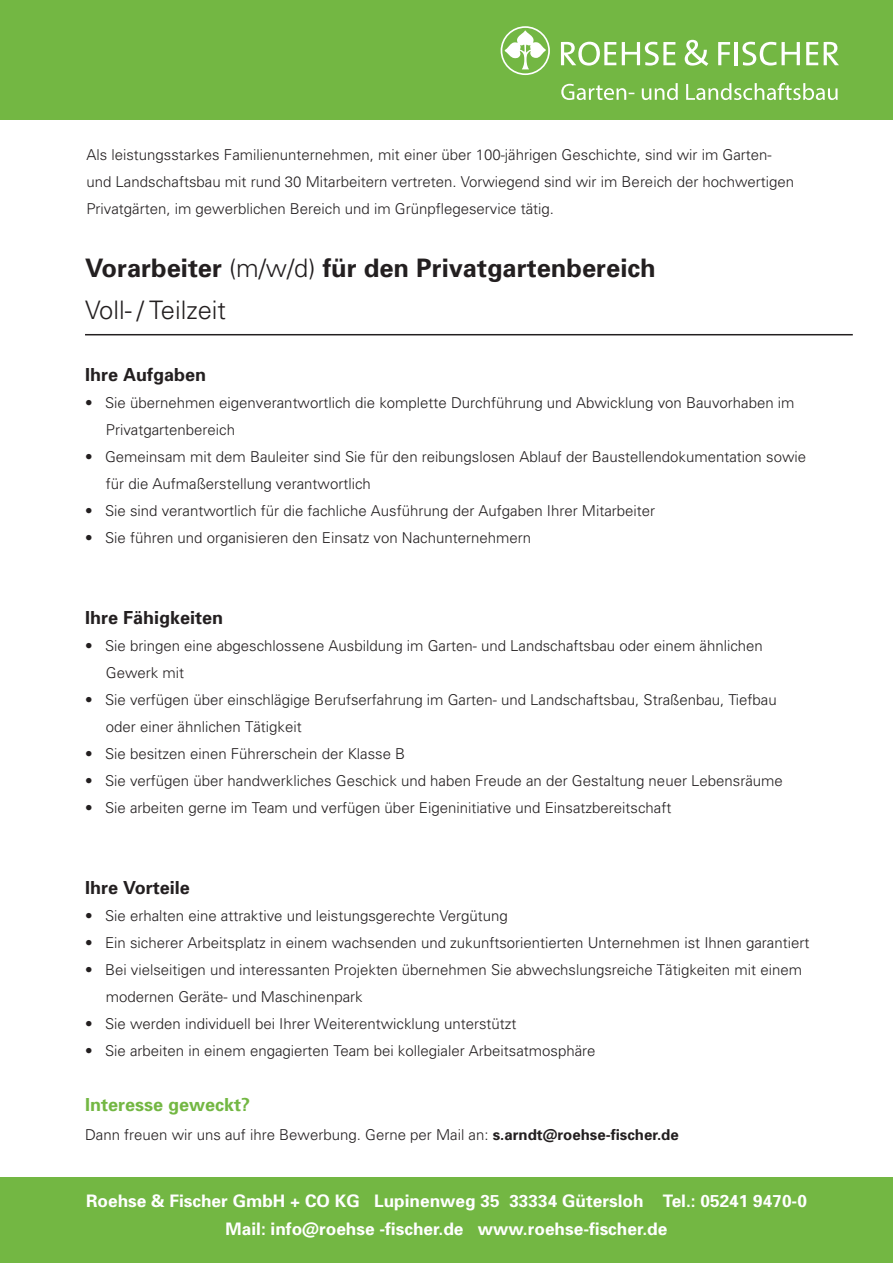
<style>
.page{position:relative;width:893px;height:1263px;background:#fff}
.page>*{position:absolute;margin:0;border:0;box-sizing:border-box;transform-origin:0 0}
.t1{font:700 25.5px/42px "Univers";color:#231f20}
.t2{font:700 18px "Univers";color:#231f20}
.t3{font:700 18px "Univers";color:#73b743}
.t4{font:700 17.25px/28.5px "Univers";color:#fff;text-align:center}
.t5{font:300 15px/27px "Univers";color:#231f20}
.s1{font-weight:300}
.s2{font-weight:700}
</style>
<div class="page">
<hr style="left:85px;top:334px;width:768px;height:1px;background:#231f20">
<div style="left:0;top:1178px;width:893px;height:85px;background:#73b743"></div>
<div style="left:0;top:0;width:893px;height:120px;background:#73b743"></div>
<svg style="left:561px;top:42px;width:55px;height:24px"></svg>
<svg style="left:622px;top:42px;width:53px;height:24px"></svg>
<svg style="left:685px;top:40px;width:23px;height:26px"></svg>
<svg style="left:718px;top:42px;width:12px;height:23px"></svg>
<hr style="left:734px;top:42px;width:4px;height:23px;background:#fff">
<svg style="left:742px;top:42px;width:58px;height:24px"></svg>
<svg style="left:806px;top:42px;width:12px;height:23px"></svg>
<svg style="left:824px;top:42px;width:15px;height:23px"></svg>
<svg style="left:501px;top:26px;width:49px;height:49px"></svg>
<svg style="left:561px;top:83px;width:277px;height:17px"></svg>
<p class="t5" style="left:86px;top:141px;width:709px">Als leistungsstarkes Familienunternehmen, mit einer über 100-jährigen Geschichte, sind wir im Garten&shy;und Landschaftsbau mit rund 30 Mitarbeitern vertreten. Vorwiegend sind wir im Bereich der hochwertigen<br>Privatgärten, im gewerblichen Bereich und im Grünpflegeservice tätig.</p>
<h1 class="t1" style="left:85px;top:247px;width:572px">Vorarbeiter <span class="s1">(m/w/d)</span> für den Privatgartenbereich<br><span class="s1">Voll- / Teilzeit</span></h1>
<p class="t2" style="left:85px;top:363px;width:123px">Ihre Aufgaben</p>
<p class="t5" style="left:106px;top:388px;width:690px;text-indent:-21px">• Sie übernehmen eigenverantwortlich die komplette Durchführung und Abwicklung von Bauvorhaben im<br>Privatgartenbereich</p>
<p class="t5" style="left:106px;top:442px;width:702px;text-indent:-21px">• Gemeinsam mit dem Bauleiter sind Sie für den reibungslosen Ablauf der Baustellendokumentation sowie für die Aufmaßerstellung verantwortlich</p>
<p class="t5" style="left:85px;top:496px;width:572px">• Sie sind verantwortlich für die fachliche Ausführung der Aufgaben Ihrer Mitarbeiter</p>
<p class="t5" style="left:85px;top:523px;width:447px">• Sie führen und organisieren den Einsatz von Nachunternehmern</p>
<p class="t2" style="left:85px;top:606px;width:140px">Ihre Fähigkeiten</p>
<p class="t5" style="left:106px;top:631px;width:658px;text-indent:-21px">• Sie bringen eine abgeschlossene Ausbildung im Garten- und Landschaftsbau oder einem ähnlichen<br>Gewerk mit</p>
<p class="t5" style="left:106px;top:685px;width:672px;text-indent:-21px">• Sie verfügen über einschlägige Berufserfahrung im Garten- und Landschaftsbau, Straßenbau, Tiefbau oder einer ähnlichen Tätigkeit</p>
<p class="t5" style="left:85px;top:739px;width:322px">• Sie besitzen einen Führerschein der Klasse B</p>
<p class="t5" style="left:85px;top:766px;width:699px">• Sie verfügen über handwerkliches Geschick und haben Freude an der Gestaltung neuer Lebensräume</p>
<p class="t5" style="left:85px;top:793px;width:588px">• Sie arbeiten gerne im Team und verfügen über Eigeninitiative und Einsatzbereitschaft</p>
<p class="t2" style="left:85px;top:876px;width:106px">Ihre Vorteile</p>
<p class="t5" style="left:85px;top:901px;width:424px">• Sie erhalten eine attraktive und leistungsgerechte Vergütung</p>
<p class="t5" style="left:85px;top:928px;width:726px">• Ein sicherer Arbeitsplatz in einem wachsenden und zukunftsorientierten Unternehmen ist Ihnen garantiert</p>
<p class="t5" style="left:106px;top:955px;width:698px;text-indent:-21px">• Bei vielseitigen und interessanten Projekten übernehmen Sie abwechslungsreiche Tätigkeiten mit einem modernen Geräte- und Maschinenpark</p>
<p class="t5" style="left:85px;top:1009px;width:433px">• Sie werden individuell bei Ihrer Weiterentwicklung unterstützt</p>
<p class="t5" style="left:85px;top:1036px;width:512px">• Sie arbeiten in einem engagierten Team bei kollegialer Arbeitsatmosphäre</p>
<p class="t3" style="left:85px;top:1093px;width:167px">Interesse geweckt?</p>
<p class="t5" style="left:85px;top:1120px;width:595px">Dann freuen wir uns auf ihre Bewerbung. Gerne per Mail an: <span class="s2">s.arndt@roehse-fischer.de</span></p>
<p class="t4" style="left:86px;top:1186px;width:722px">Roehse &amp; Fischer GmbH + CO KG Lupinenweg 35 33334 Gütersloh Tel.: 05241 9470-0<br>Mail: info@roehse -fischer.de www.roehse-fischer.de</p>
</div>
